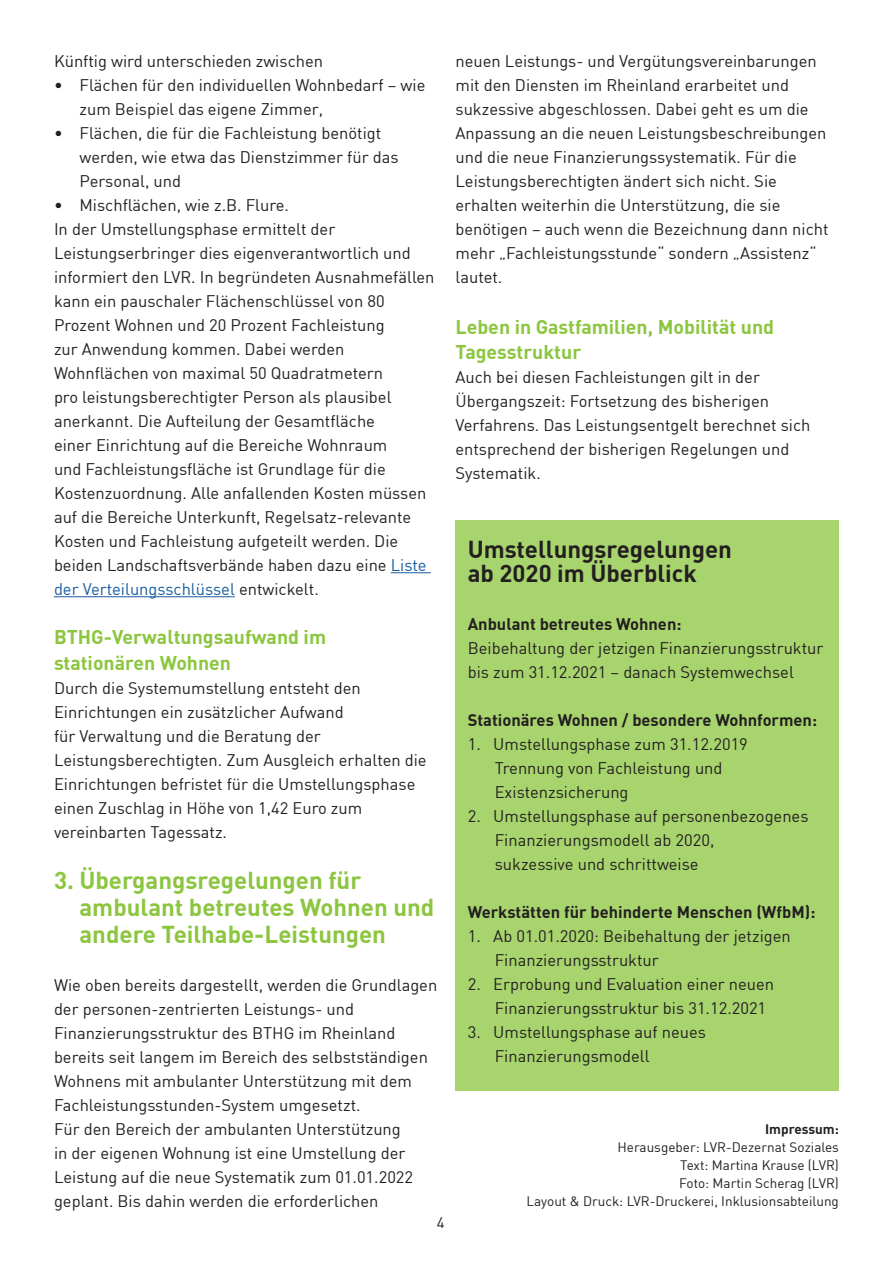
<style>
.page{position:relative;width:893px;height:1263px;background:#fff}
.page>*{position:absolute;margin:0;border:0;box-sizing:border-box;transform-origin:0 0}
.t1{font:700 24px/27px "DIN";color:#8bc63e}
.t2{font:700 24px/24px "DIN";color:#231f20}
.t3{font:700 19.5px/25.5px "DIN";color:#8bc63e}
.t4{font:16.5px/24px "DIN";color:#231f20}
.t5{font:700 16.5px "DIN";color:#231f20}
.t6{font:15px "DIN";color:#231f20}
.t7{font:13.5px/18px "DIN";color:#231f20;text-align:right}
.t8{font:700 13.5px "DIN";color:#231f20}
.s1{color:#175d9e}
</style>
<div class="page">
<hr style="left:391px;top:572px;width:40px;height:1px;background:#175d9e">
<hr style="left:54px;top:596px;width:181px;height:1px;background:#175d9e">
<div style="left:455px;top:520px;width:384px;height:571px;background:#a8d46e"></div>
<p class="t4" style="left:54px;top:49px;width:271px">Künftig wird unterschieden zwischen</p>
<p class="t4" style="left:79px;top:73px;width:347px;text-indent:-25px">• Flächen für den individuellen Wohnbedarf – wie zum Beispiel das eigene Zimmer,</p>
<p class="t4" style="left:79px;top:121px;width:321px;text-indent:-25px">• Flächen, die für die Fachleistung benötigt werden, wie etwa das Dienstzimmer für das<br>Personal, und</p>
<p class="t4" style="left:54px;top:193px;width:382px">• Mischflächen, wie z.B. Flure.<br>In der Umstellungsphase ermittelt der Leistungserbringer dies eigenverantwortlich und informiert den LVR. In begründeten Ausnahmefällen kann ein pauschaler Flächenschlüssel von 80<br>Prozent Wohnen und 20 Prozent Fachleistung<br>zur Anwendung kommen. Dabei werden Wohnflächen von maximal 50 Quadratmetern<br>pro leistungsberechtigter Person als plausibel anerkannt. Die Aufteilung der Gesamtfläche<br>einer Einrichtung auf die Bereiche Wohnraum<br>und Fachleistungsfläche ist Grundlage für die Kostenzuordnung. Alle anfallenden Kosten müssen auf die Bereiche Unterkunft, Regelsatz-relevante Kosten und Fachleistung aufgeteilt werden. Die beiden Landschaftsverbände haben dazu eine <span class="s1">Liste der Verteilungsschlüssel</span> entwickelt.</p>
<p class="t3" style="left:54px;top:624px;width:274px">BTHG-Verwaltungsaufwand im stationären Wohnen</p>
<p class="t4" style="left:54px;top:676px;width:374px">Durch die Systemumstellung entsteht den Einrichtungen ein zusätzlicher Aufwand<br>für Verwaltung und die Beratung der Leistungsberechtigten. Zum Ausgleich erhalten die Einrichtungen befristet für die Umstellungsphase einen Zuschlag in Höhe von 1,42 Euro zum vereinbarten Tagessatz.</p>
<h1 class="t1" style="left:79px;top:866px;width:356px;text-indent:-25px">3. Übergangsregelungen für ambulant betreutes Wohnen und andere Teilhabe-Leistungen</h1>
<p class="t4" style="left:54px;top:973px;width:385px">Wie oben bereits dargestellt, werden die Grundlagen der personen-zentrierten Leistungs- und Finanzierungsstruktur des BTHG im Rheinland bereits seit langem im Bereich des selbstständigen Wohnens mit ambulanter Unterstützung mit dem Fachleistungsstunden-System umgesetzt.<br>Für den Bereich der ambulanten Unterstützung<br>in der eigenen Wohnung ist eine Umstellung der Leistung auf die neue Systematik zum 01.01.2022 geplant. Bis dahin werden die erforderlichen</p>
<p class="t6" style="left:437px;top:1213px;width:9px">4</p>
<p class="t4" style="left:455px;top:49px;width:375px">neuen Leistungs- und Vergütungsvereinbarungen mit den Diensten im Rheinland erarbeitet und sukzessive abgeschlossen. Dabei geht es um die Anpassung an die neuen Leistungsbeschreibungen und die neue Finanzierungssystematik. Für die Leistungsberechtigten ändert sich nicht. Sie erhalten weiterhin die Unterstützung, die sie benötigen – auch wenn die Bezeichnung dann nicht mehr „Fachleistungsstunde“ sondern „Assistenz“ lautet.</p>
<p class="t3" style="left:455px;top:313px;width:320px">Leben in Gastfamilien, Mobilität und<br>Tagesstruktur</p>
<p class="t4" style="left:455px;top:365px;width:356px">Auch bei diesen Fachleistungen gilt in der Übergangszeit: Fortsetzung des bisherigen Verfahrens. Das Leistungsentgelt berechnet sich entsprechend der bisherigen Regelungen und Systematik.</p>
<h1 class="t2" style="left:468px;top:536px;width:266px">Umstellungsregelungen ab 2020 im Überblick</h1>
<p class="t5" style="left:468px;top:613px;width:215px">Anbulant betreutes Wohnen:</p>
<p class="t4" style="left:468px;top:636px;width:357px">Beibehaltung der jetzigen Finanzierungsstruktur bis zum 31.12.2021 – danach Systemwechsel</p>
<p class="t5" style="left:468px;top:709px;width:351px">Stationäres Wohnen / besondere Wohnformen:</p>
<p class="t4" style="left:495px;top:732px;width:255px;text-indent:-27px">1. Umstellungsphase zum 31.12.2019<br>Trennung von Fachleistung und<br>Existenzsicherung</p>
<p class="t4" style="left:495px;top:804px;width:315px;text-indent:-27px">2. Umstellungsphase auf personenbezogenes<br>Finanzierungsmodell ab 2020,<br>sukzessive und schrittweise</p>
<p class="t5" style="left:468px;top:901px;width:349px">Werkstätten für behinderte Menschen (WfbM):</p>
<p class="t4" style="left:495px;top:924px;width:298px;text-indent:-27px">1. Ab 01.01.2020: Beibehaltung der jetzigen<br>Finanzierungsstruktur</p>
<p class="t4" style="left:495px;top:972px;width:281px;text-indent:-27px">2. Erprobung und Evaluation einer neuen<br>Finanzierungsstruktur bis 31.12.2021</p>
<p class="t4" style="left:495px;top:1020px;width:213px;text-indent:-27px">3. Umstellungsphase auf neues<br>Finanzierungsmodell</p>
<p class="t8" style="left:765px;top:1120px;width:75px">Impressum:</p>
<p class="t7" style="left:526px;top:1137px;width:314px">Herausgeber: LVR-Dezernat Soziales<br>Text: Martina Krause (LVR)<br>Foto: Martin Scherag (LVR)<br>Layout &amp; Druck: LVR-Druckerei, Inklusionsabteilung</p>
</div>
